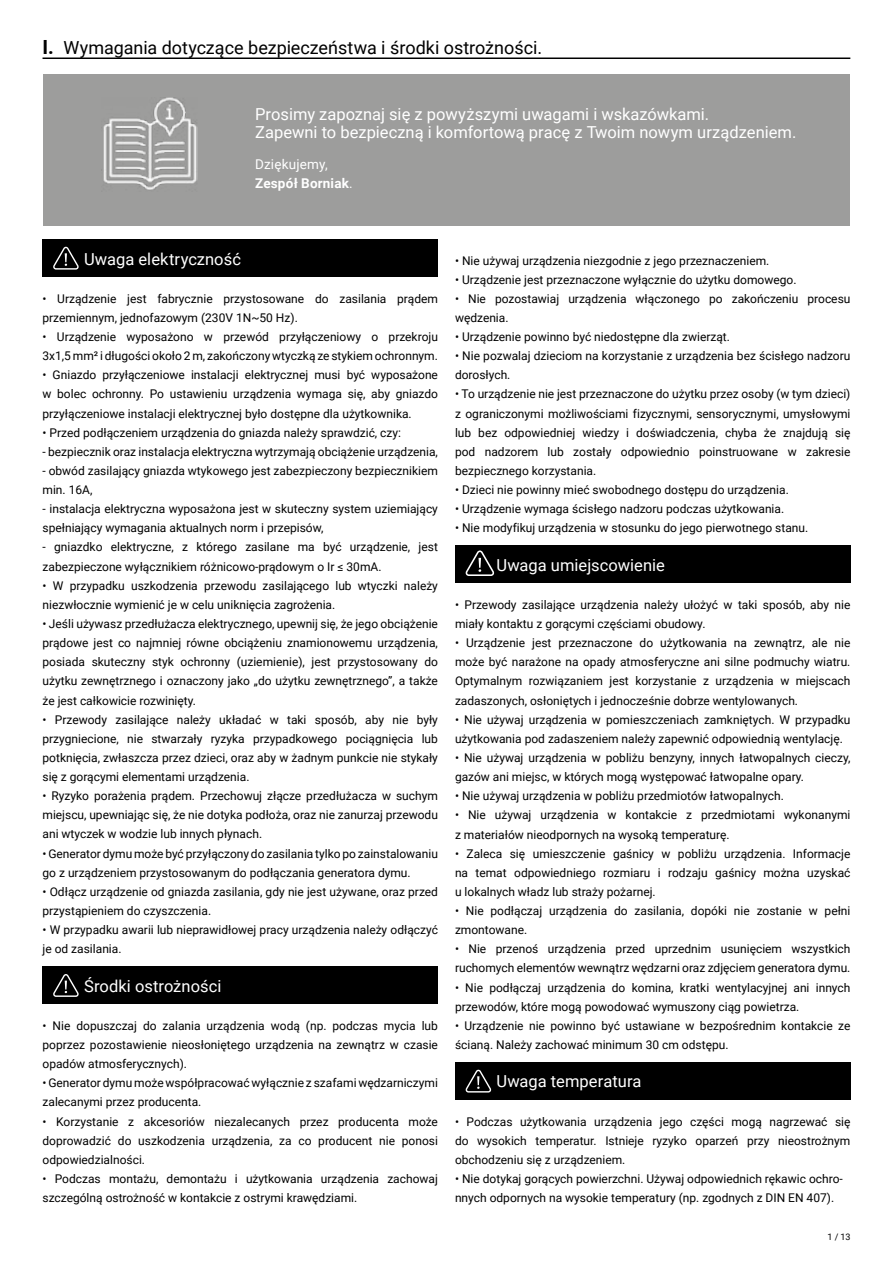
<style>
.page{position:relative;width:893px;height:1263px;background:#fff}
.page>*{position:absolute;margin:0;border:0;box-sizing:border-box;transform-origin:0 0}
.t1{font:18px "Roboto";color:#000}
.t2{font:16.5px/18px "Roboto";color:#fff}
.t3{font:700 13.5px/19.2px "Roboto";letter-spacing:.015em;color:#fff}
.t4{font:12px/19.2px "Roboto";color:#000}
.t5{font:9px "Roboto";color:#000}
.s1{font-weight:700;font-size:19.5px}
.s2{font-weight:400}
</style>
<div class="page">
<hr style="left:43px;top:58px;width:807px;height:1px;background:#000">
<div style="left:43px;top:239px;width:395px;height:38px;background:#000"></div>
<div style="left:43px;top:966px;width:395px;height:38px;background:#000"></div>
<div style="left:455px;top:545px;width:395px;height:38px;background:#000"></div>
<div style="left:455px;top:1062px;width:395px;height:38px;background:#000"></div>
<svg style="left:53px;top:247px;width:26px;height:23px"></svg>
<svg style="left:53px;top:974px;width:26px;height:23px"></svg>
<svg style="left:465px;top:1070px;width:26px;height:22px"></svg>
<svg style="left:465px;top:550px;width:29px;height:26px"></svg>
<div style="left:43px;top:74px;width:807px;height:24px;background:#9d9d9c"></div>
<div style="left:43px;top:94px;width:807px;height:39px;background:#9d9d9c"></div>
<div style="left:43px;top:112px;width:807px;height:39px;background:#9d9d9c"></div>
<div style="left:43px;top:144px;width:807px;height:57px;background:#9d9d9c"></div>
<div style="left:43px;top:196px;width:807px;height:29px;background:#9d9d9c"></div>
<img style="left:103px;top:97px;width:95px;height:93px">
<h1 class="t1" style="left:43px;top:35px;width:501px"><span class="s1">I.</span> Wymagania dotyczące bezpieczeństwa i środki ostrożności.</h1>
<h2 class="t2" style="left:255px;top:105px;width:543px">Prosimy zapoznaj się z powyższymi uwagami i wskazówkami.<br>Zapewni to bezpieczną i komfortową pracę z Twoim nowym urządzeniem.</h2>
<p class="t3" style="left:255px;top:154px;width:99px"><span class="s2">Dziękujemy,<br></span>Zespół Borniak<span class="s2">.</span></p>
<h2 class="t2" style="left:84px;top:249px;width:158px">Uwaga elektryczność</h2>
<p class="t4" style="left:43px;top:288px;width:397px">• Urządzenie jest fabrycznie przystosowane do zasilania prądem przemiennym, jednofazowym (230V 1N~50 Hz).</p>
<p class="t4" style="left:43px;top:327px;width:397px">• Urządzenie wyposażono w przewód przyłączeniowy o przekroju<br>3x1,5 mm² i długości około 2 m, zakończony wtyczką ze stykiem ochronnym.</p>
<p class="t4" style="left:43px;top:365px;width:397px;text-align:justify">• Gniazdo przyłączeniowe instalacji elektrycznej musi być wyposażone w bolec ochronny. Po ustawieniu urządzenia wymaga się, aby gniazdo przyłączeniowe instalacji elektrycznej było dostępne dla użytkownika.</p>
<p class="t4" style="left:43px;top:422px;width:360px">• Przed podłączeniem urządzenia do gniazda należy sprawdzić, czy:</p>
<p class="t4" style="left:43px;top:441px;width:397px">- bezpiecznik oraz instalacja elektryczna wytrzymają obciążenie urządzenia,</p>
<p class="t4" style="left:43px;top:461px;width:397px">- obwód zasilający gniazda wtykowego jest zabezpieczony bezpiecznikiem min. 16A,</p>
<p class="t4" style="left:43px;top:499px;width:397px">- instalacja elektryczna wyposażona jest w skuteczny system uziemiający spełniający wymagania aktualnych norm i przepisów,</p>
<p class="t4" style="left:43px;top:537px;width:397px">- gniazdko elektryczne, z którego zasilane ma być urządzenie, jest zabezpieczone wyłącznikiem różnicowo-prądowym o Ir ≤ 30mA.</p>
<p class="t4" style="left:43px;top:575px;width:397px">• W przypadku uszkodzenia przewodu zasilającego lub wtyczki należy niezwłocznie wymienić je w celu uniknięcia zagrożenia.</p>
<p class="t4" style="left:43px;top:614px;width:397px;text-align:justify">• Jeśli używasz przedłużacza elektrycznego, upewnij się, że jego obciążenie prądowe jest co najmniej równe obciążeniu znamionowemu urządzenia, posiada skuteczny styk ochronny (uziemienie), jest przystosowany do użytku zewnętrznego i oznaczony jako „do użytku zewnętrznego”, a także że jest całkowicie rozwinięty.</p>
<p class="t4" style="left:43px;top:709px;width:397px;text-align:justify">• Przewody zasilające należy układać w taki sposób, aby nie były przygniecione, nie stwarzały ryzyka przypadkowego pociągnięcia lub potknięcia, zwłaszcza przez dzieci, oraz aby w żadnym punkcie nie stykały się z gorącymi elementami urządzenia.</p>
<p class="t4" style="left:43px;top:786px;width:397px;text-align:justify">• Ryzyko porażenia prądem. Przechowuj złącze przedłużacza w suchym miejscu, upewniając się, że nie dotyka podłoża, oraz nie zanurzaj przewodu ani wtyczek w wodzie lub innych płynach.</p>
<p class="t4" style="left:43px;top:843px;width:397px">• Generator dymu może być przyłączony do zasilania tylko po zainstalowaniu go z urządzeniem przystosowanym do podłączania generatora dymu.</p>
<p class="t4" style="left:43px;top:881px;width:397px">• Odłącz urządzenie od gniazda zasilania, gdy nie jest używane, oraz przed przystąpieniem do czyszczenia.</p>
<p class="t4" style="left:43px;top:920px;width:397px">• W przypadku awarii lub nieprawidłowej pracy urządzenia należy odłączyć je od zasilania.</p>
<h2 class="t2" style="left:84px;top:976px;width:139px">Środki ostrożności</h2>
<p class="t4" style="left:43px;top:1016px;width:397px;text-align:justify">• Nie dopuszczaj do zalania urządzenia wodą (np. podczas mycia lub poprzez pozostawienie nieosłoniętego urządzenia na zewnątrz w czasie opadów atmosferycznych).</p>
<p class="t4" style="left:43px;top:1073px;width:397px">• Generator dymu może współpracować wyłącznie z szafami wędzarniczymi zalecanymi przez producenta.</p>
<p class="t4" style="left:43px;top:1111px;width:397px;text-align:justify">• Korzystanie z akcesoriów niezalecanych przez producenta może doprowadzić do uszkodzenia urządzenia, za co producent nie ponosi odpowiedzialności.</p>
<p class="t4" style="left:43px;top:1169px;width:397px">• Podczas montażu, demontażu i użytkowania urządzenia zachowaj szczególną ostrożność w kontakcie z ostrymi krawędziami.</p>
<p class="t4" style="left:455px;top:250px;width:316px">• Nie używaj urządzenia niezgodnie z jego przeznaczeniem.</p>
<p class="t4" style="left:455px;top:269px;width:343px">• Urządzenie jest przeznaczone wyłącznie do użytku domowego.</p>
<p class="t4" style="left:455px;top:288px;width:397px">• Nie pozostawiaj urządzenia włączonego po zakończeniu procesu wędzenia.</p>
<p class="t4" style="left:455px;top:327px;width:276px">• Urządzenie powinno być niedostępne dla zwierząt.</p>
<p class="t4" style="left:455px;top:346px;width:397px">• Nie pozwalaj dzieciom na korzystanie z urządzenia bez ścisłego nadzoru dorosłych.</p>
<p class="t4" style="left:455px;top:384px;width:397px;text-align:justify">• To urządzenie nie jest przeznaczone do użytku przez osoby (w tym dzieci) z ograniczonymi możliwościami fizycznymi, sensorycznymi, umysłowymi lub bez odpowiedniej wiedzy i doświadczenia, chyba że znajdują się pod nadzorem lub zostały odpowiednio poinstruowane w zakresie bezpiecznego korzystania.</p>
<p class="t4" style="left:455px;top:480px;width:335px">• Dzieci nie powinny mieć swobodnego dostępu do urządzenia.</p>
<p class="t4" style="left:455px;top:499px;width:331px">• Urządzenie wymaga ścisłego nadzoru podczas użytkowania.</p>
<p class="t4" style="left:455px;top:518px;width:355px">• Nie modyfikuj urządzenia w stosunku do jego pierwotnego stanu.</p>
<h2 class="t2" style="left:497px;top:555px;width:170px">Uwaga umiejscowienie</h2>
<p class="t4" style="left:455px;top:595px;width:397px">• Przewody zasilające urządzenia należy ułożyć w taki sposób, aby nie miały kontaktu z gorącymi częściami obudowy.</p>
<p class="t4" style="left:455px;top:633px;width:397px;text-align:justify">• Urządzenie jest przeznaczone do użytkowania na zewnątrz, ale nie może być narażone na opady atmosferyczne ani silne podmuchy wiatru.<br>Optymalnym rozwiązaniem jest korzystanie z urządzenia w miejscach zadaszonych, osłoniętych i jednocześnie dobrze wentylowanych.</p>
<p class="t4" style="left:455px;top:709px;width:397px">• Nie używaj urządzenia w pomieszczeniach zamkniętych. W przypadku użytkowania pod zadaszeniem należy zapewnić odpowiednią wentylację.</p>
<p class="t4" style="left:455px;top:748px;width:397px">• Nie używaj urządzenia w pobliżu benzyny, innych łatwopalnych cieczy, gazów ani miejsc, w których mogą występować łatwopalne opary.</p>
<p class="t4" style="left:455px;top:786px;width:330px">• Nie używaj urządzenia w pobliżu przedmiotów łatwopalnych.</p>
<p class="t4" style="left:455px;top:805px;width:397px">• Nie używaj urządzenia w kontakcie z przedmiotami wykonanymi z materiałów nieodpornych na wysoką temperaturę.</p>
<p class="t4" style="left:455px;top:843px;width:397px;text-align:justify">• Zaleca się umieszczenie gaśnicy w pobliżu urządzenia. Informacje na temat odpowiedniego rozmiaru i rodzaju gaśnicy można uzyskać u lokalnych władz lub straży pożarnej.</p>
<p class="t4" style="left:455px;top:901px;width:397px">• Nie podłączaj urządzenia do zasilania, dopóki nie zostanie w pełni zmontowane.</p>
<p class="t4" style="left:455px;top:939px;width:397px">• Nie przenoś urządzenia przed uprzednim usunięciem wszystkich ruchomych elementów wewnątrz wędzarni oraz zdjęciem generatora dymu.</p>
<p class="t4" style="left:455px;top:977px;width:397px">• Nie podłączaj urządzenia do komina, kratki wentylacyjnej ani innych przewodów, które mogą powodować wymuszony ciąg powietrza.</p>
<p class="t4" style="left:455px;top:1015px;width:397px">• Urządzenie nie powinno być ustawiane w bezpośrednim kontakcie ze ścianą. Należy zachować minimum 30 cm odstępu.</p>
<h2 class="t2" style="left:497px;top:1072px;width:147px">Uwaga temperatura</h2>
<p class="t4" style="left:455px;top:1111px;width:397px;text-align:justify">• Podczas użytkowania urządzenia jego części mogą nagrzewać się do wysokich temperatur. Istnieje ryzyko oparzeń przy nieostrożnym obchodzeniu się z urządzeniem.</p>
<p class="t4" style="left:455px;top:1169px;width:389px">• Nie dotykaj gorących powierzchni. Używaj odpowiednich rękawic ochro&shy;nnych odpornych na wysokie temperatury (np. zgodnych z DIN EN 407).</p>
<p class="t5" style="left:827px;top:1231px;width:25px">1 / 13</p>
</div>
